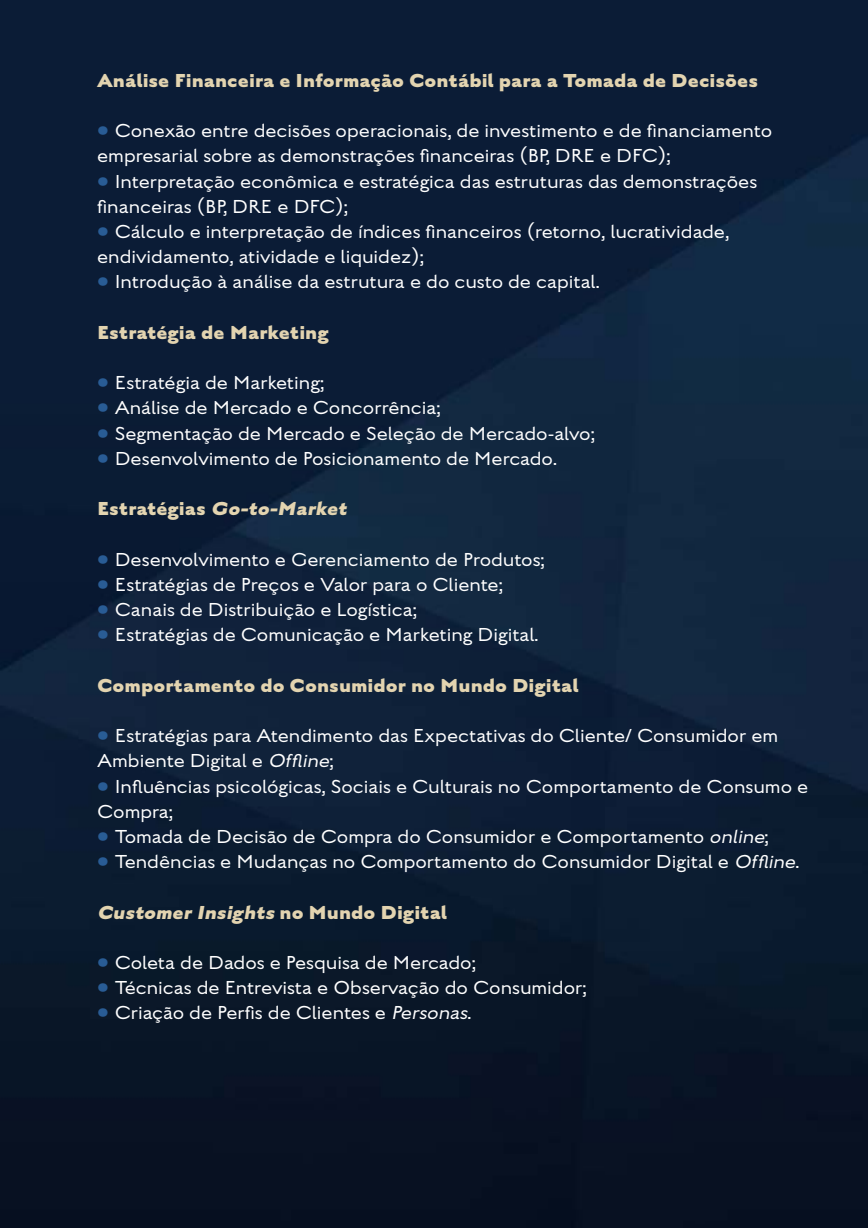
<style>
.page{position:relative;width:868px;height:1228px;background:#fff}
.page>*{position:absolute;margin:0;border:0;box-sizing:border-box;transform-origin:0 0}
.t1{font:100 21px/25.2px "English Grotesque";color:#fff}
.t2{font:800 21px "English Grotesque";color:#e3d4b0}
.t3{font:italic 800 21px "English Grotesque";color:#e3d4b0}
.s1{color:#295c95}
.s2{font-style:normal}
.s3{font-style:italic}
</style>
<div class="page">
<img style="left:0;top:0;width:868px;height:1228px">
<p class="t2" style="left:97px;top:68px;width:663px">Análise Financeira e Informação Contábil para a Tomada de Decisões</p>
<p class="t1" style="left:97px;top:118px;width:677px"><span class="s1">•</span> Conexão entre decisões operacionais, de investimento e de financiamento empresarial sobre as demonstrações financeiras (BP, DRE e DFC);</p>
<p class="t1" style="left:97px;top:169px;width:662px"><span class="s1">•</span> Interpretação econômica e estratégica das estruturas das demonstrações financeiras (BP, DRE e DFC);</p>
<p class="t1" style="left:97px;top:219px;width:634px"><span class="s1">•</span> Cálculo e interpretação de índices financeiros (retorno, lucratividade, endividamento, atividade e liquidez);</p>
<p class="t1" style="left:97px;top:270px;width:504px"><span class="s1">•</span> Introdução à análise da estrutura e do custo de capital.</p>
<p class="t2" style="left:97px;top:320px;width:233px">Estratégia de Marketing</p>
<p class="t1" style="left:97px;top:370px;width:228px"><span class="s1">•</span> Estratégia de Marketing;</p>
<p class="t1" style="left:97px;top:396px;width:345px"><span class="s1">•</span> Análise de Mercado e Concorrência;</p>
<p class="t1" style="left:97px;top:421px;width:499px"><span class="s1">•</span> Segmentação de Mercado e Seleção de Mercado-alvo;</p>
<p class="t1" style="left:97px;top:446px;width:461px"><span class="s1">•</span> Desenvolvimento de Posicionamento de Mercado.</p>
<p class="t3" style="left:97px;top:496px;width:256px"><span class="s2">E st rat ég i a s</span> Go-to-Market</p>
<p class="t1" style="left:97px;top:547px;width:449px"><span class="s1">•</span> Desenvolvimento e Gerenciamento de Produtos;</p>
<p class="t1" style="left:97px;top:572px;width:407px"><span class="s1">•</span> Estratégias de Preços e Valor para o Cliente;</p>
<p class="t1" style="left:97px;top:597px;width:321px"><span class="s1">•</span> Canais de Distribuição e Logística;</p>
<p class="t1" style="left:97px;top:622px;width:443px"><span class="s1">•</span> Estratégias de Comunicação e Marketing Digital.</p>
<p class="t2" style="left:97px;top:672px;width:483px">Comportamento do Consumidor no Mundo Digital</p>
<p class="t1" style="left:97px;top:723px;width:683px"><span class="s1">•</span> Estratégias para Atendimento das Expectativas do Cliente/ Consumidor em<br>Ambiente Digital e <span class="s3">Offline</span>;</p>
<p class="t1" style="left:97px;top:774px;width:713px"><span class="s1">•</span> Influências psicológicas, Sociais e Culturais no Comportamento de Consumo e<br>Compra;</p>
<p class="t1" style="left:97px;top:824px;width:673px"><span class="s1">•</span> Tomada de Decisão de Compra do Consumidor e Comportamento <span class="s3">online</span>;</p>
<p class="t1" style="left:97px;top:849px;width:704px"><span class="s1">•</span> Tendências e Mudanças no Comportamento do Consumidor Digital e <span class="s3">Offline</span>.</p>
<p class="t3" style="left:97px;top:899px;width:352px">CustomerInsights <span class="s2">n o M u n d o D i g i t a l</span></p>
<p class="t1" style="left:97px;top:950px;width:380px"><span class="s1">•</span> Coleta de Dados e Pesquisa de Mercado;</p>
<p class="t1" style="left:97px;top:975px;width:491px"><span class="s1">•</span> Técnicas de Entrevista e Observação do Consumidor;</p>
<p class="t1" style="left:97px;top:1000px;width:376px"><span class="s1">•</span> Criação de Perfis de Clientes e <span class="s3">Personas</span>.</p>
</div>
